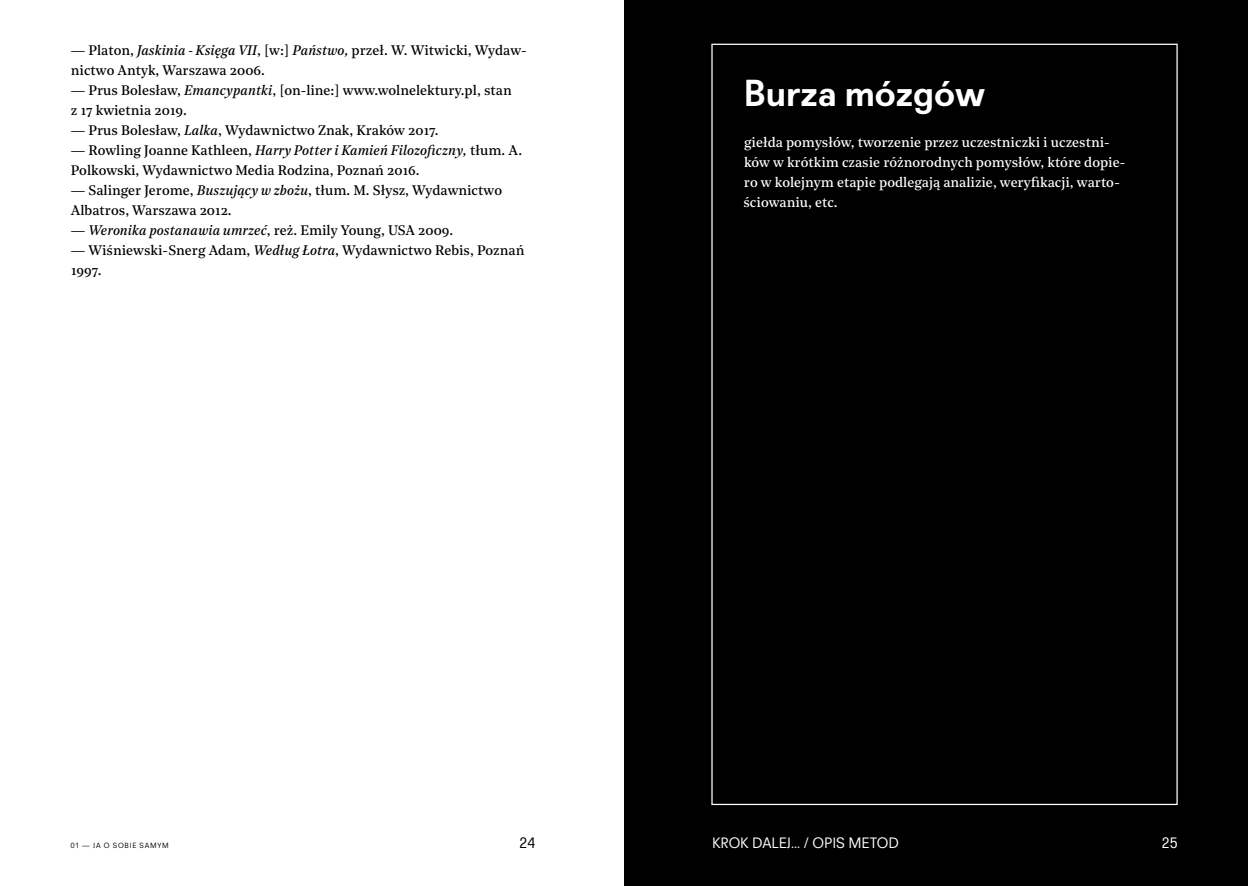
<style>
.page{position:relative;width:1248px;height:886px;background:#fff}
.page>*{position:absolute;margin:0;border:0;box-sizing:border-box;transform-origin:0 0}
.t1{font:700 37.5px "Recta";color:#fff}
.t2{font:15px "Recta";color:#fff}
.t3{font:15px "Recta";color:#000}
.t4{font:13.75px/20px "Noe Text";color:#000}
.t5{font:13.75px/20px "Noe Text";color:#fff}
.t6{font:7.5px "Recta";letter-spacing:.1em;color:#000}
.s1{font-style:italic}
</style>
<div class="page">
<div style="left:624px;top:0;width:623px;height:886px;background:#000"></div>
<p class="t4" style="left:71px;top:39px;width:457px">— Platon, <span class="s1">Jaskinia - Księga VII</span>, [w:] <span class="s1">Państwo,</span> przeł. W. Witwicki, Wydaw&shy;nictwo Antyk, Warszawa 2006.</p>
<p class="t4" style="left:71px;top:79px;width:442px">— Prus Bolesław, <span class="s1">Emancypantki</span>, [on-line:] www.wolnelektury.pl, stan z 17 kwietnia 2019.</p>
<p class="t4" style="left:71px;top:119px;width:369px">— Prus Bolesław, <span class="s1">Lalka</span>, Wydawnictwo Znak, Kraków 2017.</p>
<p class="t4" style="left:71px;top:139px;width:452px">— Rowling Joanne Kathleen, <span class="s1">Harry Potter i Kamień Filozoficzny,</span> tłum. A.<br>Polkowski, Wydawnictwo Media Rodzina, Poznań 2016.</p>
<p class="t4" style="left:71px;top:179px;width:432px">— Salinger Jerome, <span class="s1">Buszujący w zbożu</span>, tłum. M. Słysz, Wydawnictwo<br>Albatros, Warszawa 2012.</p>
<p class="t4" style="left:71px;top:219px;width:384px">— <span class="s1">Weronika postanawia umrzeć</span>, reż. Emily Young, USA 2009.</p>
<p class="t4" style="left:71px;top:239px;width:455px">— Wiśniewski-Snerg Adam, <span class="s1">Według Łotra</span>, Wydawnictwo Rebis, Poznań<br>1997.</p>
<h1 class="t1" style="left:743px;top:70px;width:243px">Burza mózgów</h1>
<p class="t5" style="left:743px;top:131px;width:383px">giełda pomysłów, tworzenie przez uczestniczki i uczestni&shy;ków w krótkim czasie różnorodnych pomysłów, które dopie&shy;ro w kolejnym etapie podlegają analizie, weryfikacji, warto&shy;ściowaniu, etc.</p>
<p class="t6" style="left:71px;top:841px;width:100px">01 — JA O SOBIE SAMYM</p>
<p class="t2" style="left:712px;top:834px;width:188px">KROK DALEJ... / OPIS METOD</p>
<p class="t2" style="left:1161px;top:834px;width:17px">25</p>
<p class="t3" style="left:519px;top:834px;width:17px">24</p>
</div>
